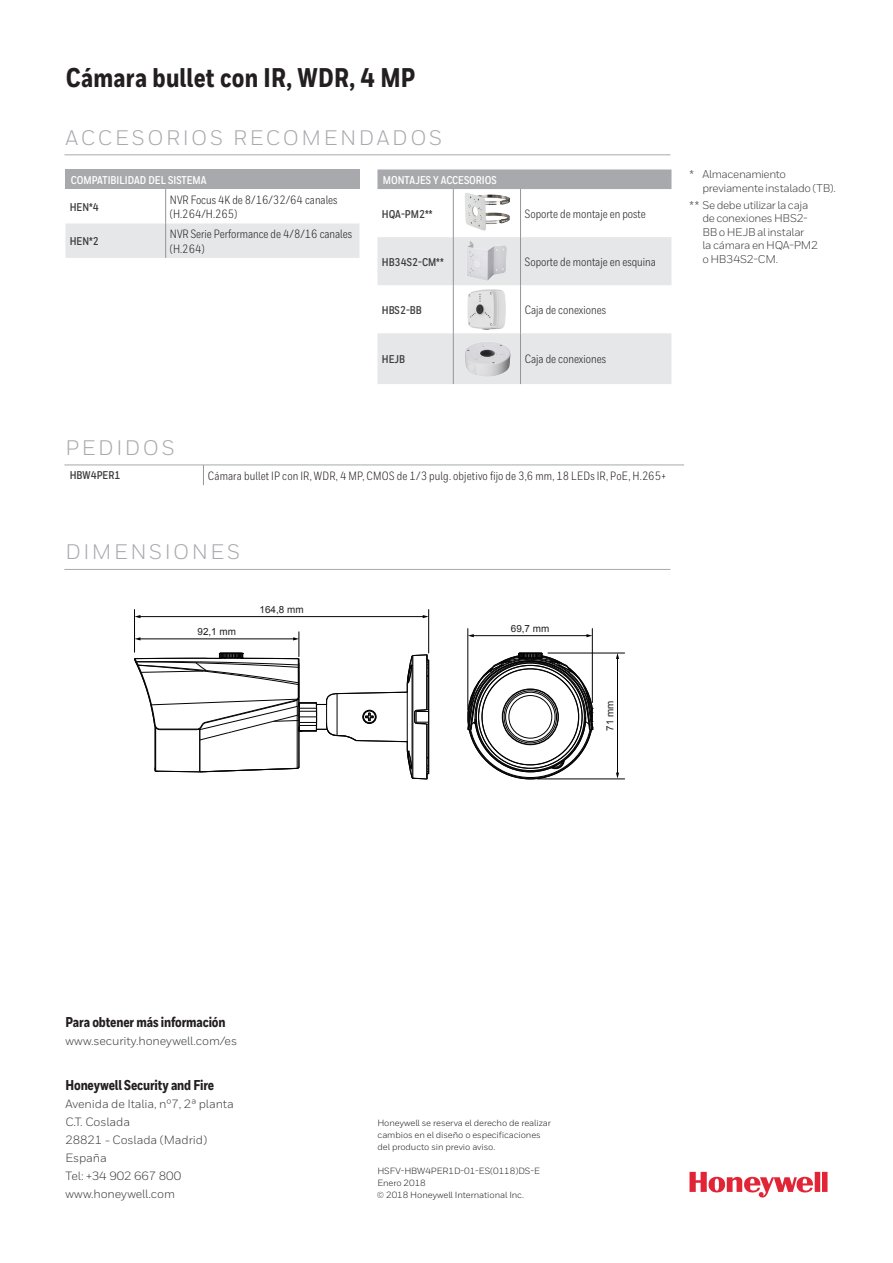
<style>
.page{position:relative;width:893px;height:1263px;background:#fff}
.page>*{position:absolute;margin:0;border:0;box-sizing:border-box;transform-origin:0 0}
.Datasheet__Specifica{font:800 27px "Honeywell Cond";letter-spacing:.01em;color:#231f20}
.Datasheet__Sidebar_H{font:21px "Honeywell Sans";letter-spacing:.12em;color:#a8a9ad}
.Cover__Address_Block{font:800 14.25px "Honeywell Cond";letter-spacing:-.01em;color:#231f20}
.Table__Body{font:12px/14.2px "Honeywell Cond";color:#231f20}
.Cover__Address_Block-2{font:12px "Honeywell Sans";letter-spacing:-.01em;color:#3e3e3f}
.Datasheet__Specifica-2{font:11.25px/13.5px "Honeywell Sans";letter-spacing:-.03em;color:#3e3e3f}
.Table__Body__Bold__A{font:700 11.25px "Honeywell Cond";color:#3e3e3f}
.Table__Header__All_C{font:700 11.25px "Honeywell Cond";color:#fff}
.t1{font:9.9px "Arial";color:#231f20}
.t2{font:9.75px "Arial";color:#231f20}
.Cover__Copyright{font:9px/12px "Honeywell Sans";letter-spacing:-.01em;color:#231f20}
</style>
<div class="page">
<div style="left:65px;top:169px;width:294px;height:20px;background:#a8a9ad"></div>
<div style="left:65px;top:223px;width:294px;height:35px;background:#e6e7e9"></div>
<hr style="left:165px;top:189px;width:1px;height:34px;background:#939598">
<hr style="left:165px;top:223px;width:1px;height:35px;background:#939598">
<div style="left:377px;top:169px;width:294px;height:20px;background:#a8a9ad"></div>
<svg style="left:377px;top:237px;width:294px;height:147px"></svg>
<hr style="left:453px;top:189px;width:1px;height:48px;background:#939598">
<hr style="left:520px;top:189px;width:1px;height:48px;background:#939598">
<hr style="left:453px;top:237px;width:1px;height:48px;background:#939598">
<hr style="left:520px;top:237px;width:1px;height:48px;background:#939598">
<hr style="left:453px;top:285px;width:1px;height:48px;background:#939598">
<hr style="left:520px;top:285px;width:1px;height:48px;background:#939598">
<hr style="left:453px;top:333px;width:1px;height:51px;background:#939598">
<hr style="left:520px;top:333px;width:1px;height:51px;background:#939598">
<img style="left:465px;top:341px;width:46px;height:35px">
<svg style="left:203px;top:466px;width:1px;height:19px"></svg>
<hr style="left:65px;top:154px;width:605px;height:1px;background:#a8a9ad">
<img style="left:465px;top:193px;width:45px;height:38px">
<hr style="left:64px;top:569px;width:606px;height:1px;background:#a8a9ad">
<svg style="left:154px;top:631px;width:275px;height:149px"></svg>
<svg style="left:467px;top:646px;width:126px;height:133px"></svg>
<hr style="left:139px;top:616px;width:285px;height:1px;background:#030303">
<hr style="left:473px;top:635px;width:115px;height:1px;background:#030303">
<svg style="left:469px;top:634px;width:5px;height:3px"></svg>
<svg style="left:586px;top:634px;width:6px;height:3px"></svg>
<hr style="left:548px;top:653px;width:77px;height:1px;background:#030303">
<hr style="left:537px;top:779px;width:88px;height:1px;background:#030303">
<svg style="left:134px;top:632px;width:295px;height:110px"></svg>
<hr style="left:134px;top:609px;width:1px;height:43px;background:#030303">
<hr style="left:428px;top:609px;width:1px;height:44px;background:#030303">
<hr style="left:468px;top:629px;width:1px;height:81px;background:#030303">
<hr style="left:592px;top:629px;width:1px;height:73px;background:#030303">
<hr style="left:617px;top:658px;width:1px;height:116px;background:#030303">
<svg style="left:616px;top:653px;width:3px;height:6px"></svg>
<svg style="left:616px;top:773px;width:3px;height:5px"></svg>
<img style="left:467px;top:241px;width:39px;height:40px">
<img style="left:468px;top:289px;width:37px;height:40px">
<svg style="left:689px;top:1172px;width:138px;height:26px"></svg>
<hr style="left:64px;top:465px;width:620px;height:1px;background:#a8a9ad">
<p class="Datasheet__Specifica" style="left:66px;top:61px;width:351px">Cámara bullet con IR, WDR, 4 MP</p>
<p class="Datasheet__Sidebar_H" style="left:66px;top:125px;width:378px">ACCESORIOS RECOMENDADOS</p>
<p class="Table__Header__All_C" style="left:71px;top:173px;width:137px">COMPATIBILIDAD DEL SISTEMA</p>
<p class="Table__Body__Bold__A" style="left:70px;top:200px;width:31px">HEN*4</p>
<p class="Table__Body" style="left:170px;top:193px;width:169px">NVR Focus 4K de 8/16/32/64 canales (H.264/H.265)</p>
<p class="Table__Body__Bold__A" style="left:70px;top:234px;width:31px">HEN*2</p>
<p class="Table__Body" style="left:170px;top:227px;width:184px">NVR Serie Performance de 4/8/16 canales (H.264)</p>
<p class="Table__Header__All_C" style="left:383px;top:173px;width:116px">MONTAJES Y ACCESORIOS</p>
<p class="Table__Body__Bold__A" style="left:382px;top:207px;width:52px">HQA-PM2**</p>
<p class="Table__Body" style="left:525px;top:207px;width:122px">Soporte de montaje en poste</p>
<p class="Table__Body__Bold__A" style="left:382px;top:255px;width:63px">HB34S2-CM**</p>
<p class="Table__Body" style="left:525px;top:255px;width:133px">Soporte de montaje en esquina</p>
<p class="Table__Body__Bold__A" style="left:382px;top:303px;width:42px">HBS2-BB</p>
<p class="Table__Body" style="left:525px;top:303px;width:83px">Caja de conexiones</p>
<p class="Table__Body__Bold__A" style="left:382px;top:352px;width:25px">HEJB</p>
<p class="Table__Body" style="left:525px;top:352px;width:83px">Caja de conexiones</p>
<p class="Datasheet__Specifica-2" style="left:702px;top:168px;width:135px;text-indent:-13px">* Almacenamiento previamente instalado (TB).</p>
<p class="Datasheet__Specifica-2" style="left:702px;top:198px;width:117px;text-indent:-13px">** Se debe utilizar la caja de conexiones HBS2-<br>BB o HEJB al instalar<br>la cámara en HQA-PM2 oHB34S2-CM.</p>
<p class="Datasheet__Sidebar_H" style="left:65px;top:435px;width:111px">PEDIDOS</p>
<p class="Table__Body__Bold__A" style="left:70px;top:469px;width:52px">HBW4PER1</p>
<p class="Table__Body" style="left:208px;top:468px;width:460px">Cámara bullet IP con IR, WDR, 4 MP, CMOS de 1/3 pulg. objetivo fijo de 3,6 mm, 18 LEDs IR, PoE, H.265+</p>
<p class="Datasheet__Sidebar_H" style="left:65px;top:539px;width:176px">DIMENSIONES</p>
<p class="t2" style="left:260px;top:603px;width:45px">164,8 mm</p>
<p class="t2" style="left:198px;top:625px;width:40px">92,1 mm</p>
<p class="t2" style="left:511px;top:622px;width:40px">69,7 mm</p>
<p class="t1" style="left:603px;top:731px;width:32px;rotate:-90deg">71 mm</p>
<p class="Cover__Address_Block" style="left:65px;top:1013px;width:162px">Para obtener más información</p>
<p class="Cover__Address_Block-2" style="left:65px;top:1033px;width:173px">www.security.honeywell.com/es</p>
<p class="Cover__Address_Block" style="left:65px;top:1076px;width:150px">Honeywell Security and Fire</p>
<p class="Cover__Address_Block-2" style="left:65px;top:1096px;width:170px">Avenida de Italia, nº7, 2ª planta</p>
<p class="Cover__Address_Block-2" style="left:65px;top:1114px;width:66px">C.T. Coslada</p>
<p class="Cover__Address_Block-2" style="left:65px;top:1132px;width:143px">28821 - Coslada (Madrid)</p>
<p class="Cover__Address_Block-2" style="left:65px;top:1150px;width:43px">España</p>
<p class="Cover__Address_Block-2" style="left:65px;top:1168px;width:117px">Tel: +34 902 667 800</p>
<p class="Cover__Address_Block-2" style="left:65px;top:1186px;width:111px">www.honeywell.com</p>
<p class="Cover__Copyright" style="left:377px;top:1116px;width:175px">Honeywell se reserva el derecho de realizar cambios en el diseño o especificaciones del producto sin previo aviso.</p>
<p class="Cover__Copyright" style="left:377px;top:1164px;width:164px">HSFV-HBW4PER1D-01-ES(0118)DS-E</p>
<p class="Cover__Copyright" style="left:377px;top:1176px;width:50px">Enero 2018</p>
<p class="Cover__Copyright" style="left:377px;top:1188px;width:149px">© 2018 Honeywell International Inc.</p>
</div>
